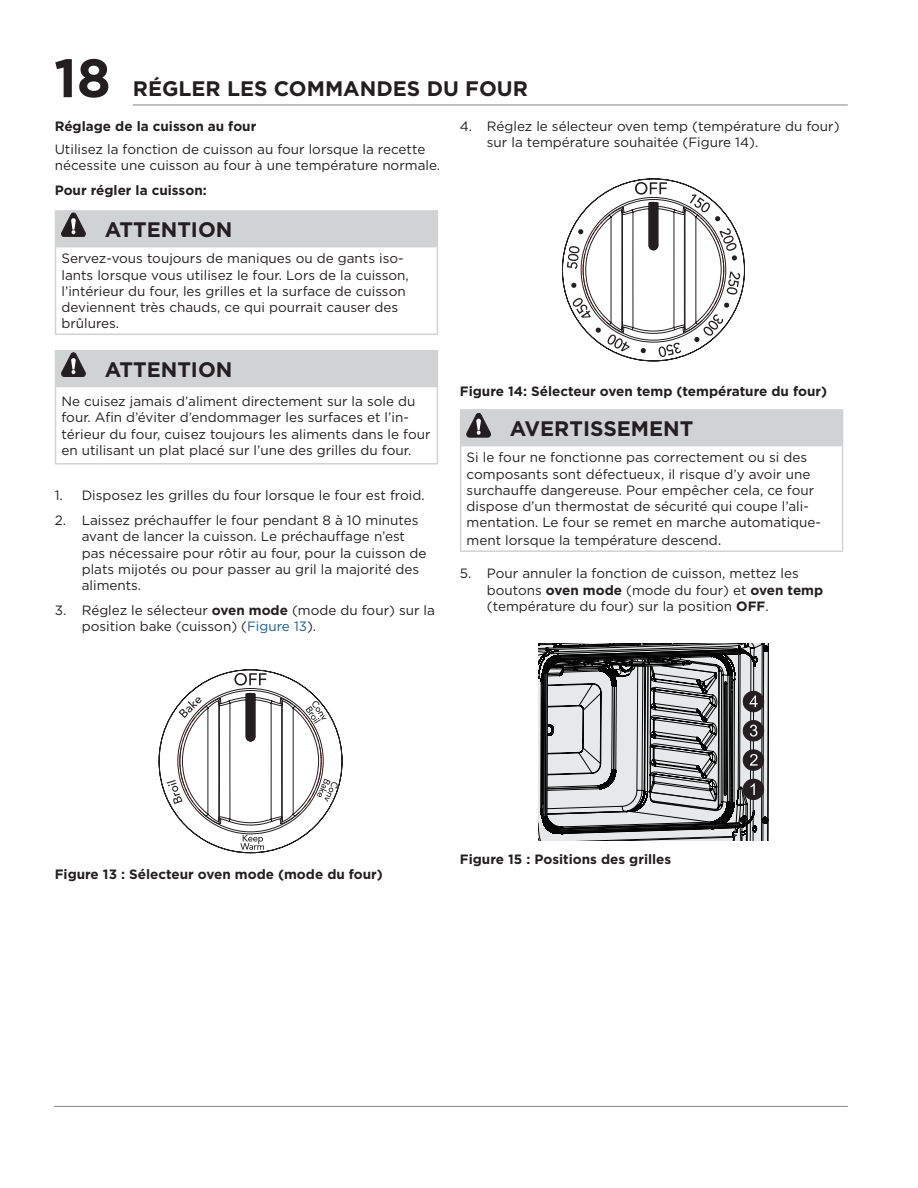
<style>
.page{position:relative;width:918px;height:1188px;background:#fff}
.page>*{position:absolute;margin:0;border:0;box-sizing:border-box;transform-origin:0 0}
.t1{font:700 54px "Gotham";color:#231f20}
.t2{font:700 21px "Gotham";color:#231f20}
.t3{font:13.5px/16.2px "Gotham";color:#231f20}
.t4{font:700 13.5px "Gotham";color:#231f20}
.s1{font-weight:700}
.s2{color:#175d9e}
.s3{font-size:15px}
</style>
<div class="page">
<hr style="left:54px;top:1106px;width:794px;height:1px;background:#231f20">
<hr style="left:437px;top:247px;width:1px;height:87px;background:#d1d2d4">
<hr style="left:55px;top:210px;width:44px;height:2px;background:#d1d2d4">
<hr style="left:55px;top:212px;width:1px;height:34px;background:#d1d2d4">
<hr style="left:99px;top:210px;width:339px;height:2px;background:#d1d2d4">
<hr style="left:437px;top:212px;width:1px;height:34px;background:#d1d2d4">
<hr style="left:55px;top:246px;width:44px;height:1px;background:#d1d2d4">
<hr style="left:55px;top:247px;width:1px;height:87px;background:#d1d2d4">
<hr style="left:99px;top:246px;width:339px;height:1px;background:#d1d2d4">
<hr style="left:55px;top:334px;width:44px;height:1px;background:#d1d2d4">
<hr style="left:99px;top:334px;width:339px;height:1px;background:#d1d2d4">
<div style="left:56px;top:212px;width:381px;height:34px;background:#d1d2d4"></div>
<hr style="left:437px;top:387px;width:1px;height:76px;background:#d1d2d4">
<hr style="left:55px;top:350px;width:44px;height:2px;background:#d1d2d4">
<hr style="left:55px;top:352px;width:1px;height:34px;background:#d1d2d4">
<hr style="left:99px;top:350px;width:339px;height:2px;background:#d1d2d4">
<hr style="left:437px;top:352px;width:1px;height:34px;background:#d1d2d4">
<hr style="left:55px;top:386px;width:44px;height:1px;background:#d1d2d4">
<hr style="left:55px;top:387px;width:1px;height:76px;background:#d1d2d4">
<hr style="left:99px;top:386px;width:339px;height:1px;background:#d1d2d4">
<hr style="left:55px;top:463px;width:44px;height:2px;background:#d1d2d4">
<hr style="left:99px;top:463px;width:339px;height:2px;background:#d1d2d4">
<div style="left:56px;top:352px;width:381px;height:34px;background:#d1d2d4"></div>
<svg style="left:562px;top:179px;width:183px;height:182px"></svg>
<hr style="left:842px;top:446px;width:1px;height:104px;background:#d1d2d4">
<hr style="left:460px;top:409px;width:44px;height:2px;background:#d1d2d4">
<hr style="left:460px;top:411px;width:1px;height:34px;background:#d1d2d4">
<hr style="left:504px;top:409px;width:339px;height:2px;background:#d1d2d4">
<hr style="left:460px;top:445px;width:44px;height:1px;background:#d1d2d4">
<hr style="left:460px;top:446px;width:1px;height:104px;background:#d1d2d4">
<hr style="left:460px;top:550px;width:44px;height:2px;background:#d1d2d4">
<hr style="left:504px;top:550px;width:339px;height:2px;background:#d1d2d4">
<div style="left:461px;top:411px;width:382px;height:35px;background:#d1d2d4"></div>
<svg style="left:538px;top:643px;width:231px;height:198px;background:#989999"></svg>
<hr style="left:133px;top:104px;width:715px;height:2px;background:#231f20">
<svg style="left:159px;top:669px;width:183px;height:184px"></svg>
<h1 class="t1" style="left:54px;top:42px;width:58px">18</h1>
<p class="t4" style="left:55px;top:118px;width:203px">Réglage de la cuisson au four</p>
<p class="t3" style="left:55px;top:141px;width:385px">Utilisez la fonction de cuisson au four lorsque la recette nécessite une cuisson au four à une température normale.</p>
<p class="t4" style="left:55px;top:181px;width:153px">Pour régler la cuisson:</p>
<h2 class="t2" style="left:105px;top:216px;width:129px">ATTENTION</h2>
<p class="t3" style="left:62px;top:250px;width:349px">Servez-vous toujours de maniques ou de gants iso&shy;lants lorsque vous utilisez le four. Lors de la cuisson, l’intérieur du four, les grilles et la surface de cuisson deviennent très chauds, ce qui pourrait causer des brûlures.</p>
<h2 class="t2" style="left:105px;top:356px;width:129px">ATTENTION</h2>
<p class="t3" style="left:62px;top:393px;width:371px">Ne cuisez jamais d’aliment directement sur la sole du four. Afin d’éviter d’endommager les surfaces et l’in&shy;térieur du four, cuisez toujours les aliments dans le four en utilisant un plat placé sur l’une des grilles du four.</p>
<p class="t3" style="left:55px;top:487px;width:369px">1. Disposez les grilles du four lorsque le four est froid.</p>
<p class="t3" style="left:82px;top:512px;width:346px;text-indent:-27px">2. Laissez préchauffer le four pendant 8 à 10 minutes avant de lancer la cuisson. Le préchauffage n’est pas nécessaire pour rôtir au four, pour la cuisson de plats mijotés ou pour passer au gril la majorité des aliments.</p>
<p class="t3" style="left:82px;top:602px;width:355px;text-indent:-27px">3. Réglez le sélecteur <span class="s1">oven mode</span> (mode du four) sur la position bake (cuisson) (<span class="s2">Figure 13</span>).</p>
<h2 class="t2" style="left:133px;top:75px;width:397px">RÉGLER LES COMMANDES DU FOUR</h2>
<p class="t3" style="left:487px;top:118px;width:354px;text-indent:-27px">4. Réglez le sélecteur oven temp (température du four) sur la température souhaitée (Figure 14).</p>
<p class="t4" style="left:460px;top:383px;width:369px">Figure 14: Sélecteur oven temp (température du four)</p>
<h2 class="t2" style="left:510px;top:415px;width:185px">AVERTISSEMENT</h2>
<p class="t3" style="left:467px;top:449px;width:356px">Si le four ne fonctionne pas correctement ou si des composants sont défectueux, il risque d’y avoir une surchauffe dangereuse. Pour empêcher cela, ce four dispose d’un thermostat de sécurité qui coupe l’ali&shy;mentation. Le four se remet en marche automatique-</p>
<p class="t3" style="left:467px;top:532px;width:254px">ment lorsque la température descend<span class="s3">.</span></p>
<p class="t3" style="left:487px;top:565px;width:338px;text-indent:-27px">5. Pour annuler la fonction de cuisson, mettez les boutons <span class="s1">oven mode</span> (mode du four) et <span class="s1">oven temp </span>(température du four) sur la position <span class="s1">OFF</span>.</p>
<p class="t4" style="left:55px;top:865px;width:330px">Figure 13 : Sélecteur oven mode (mode du four)</p>
<p class="t4" style="left:460px;top:850px;width:213px">Figure 15 : Positions des grilles</p>
</div>
